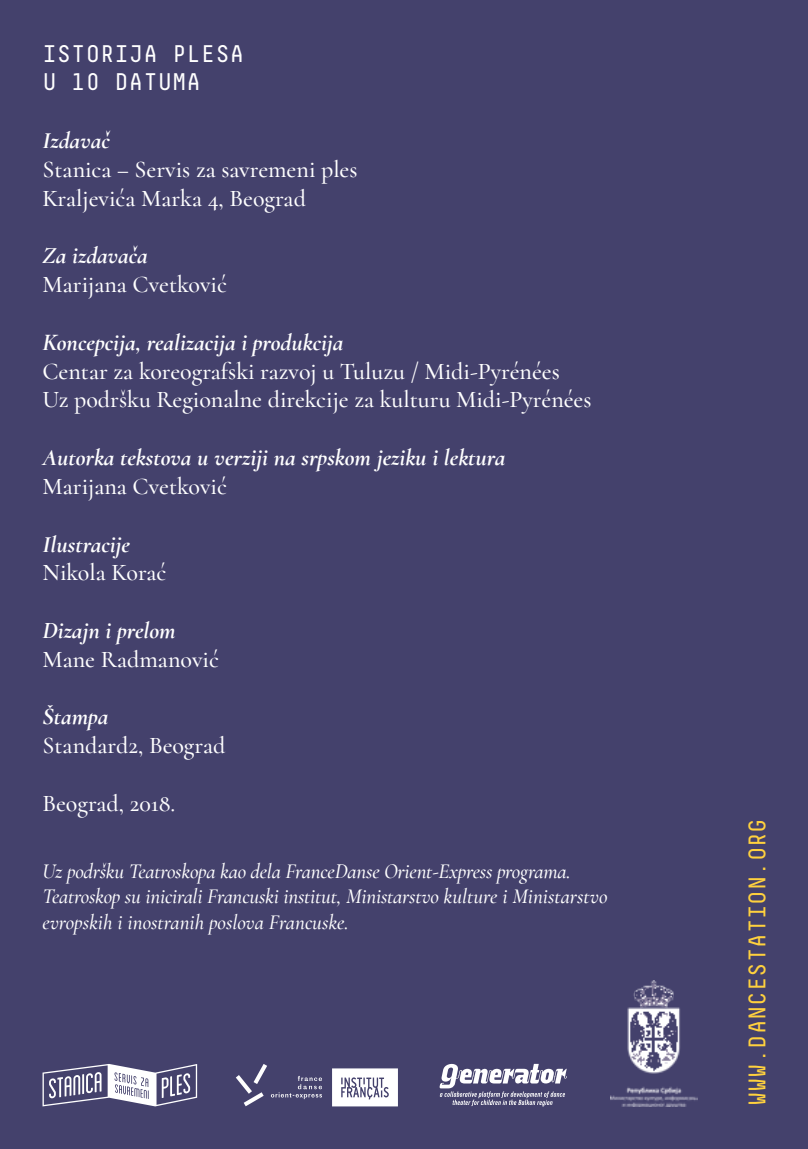
<style>
.page{position:relative;width:808px;height:1149px;background:#fff}
.page>*{position:absolute;margin:0;border:0;box-sizing:border-box;transform-origin:0 0}
.t1{font:500 24px/28.8px "Cormorant";color:#fff}
.t2{font:italic 700 24px "Cormorant";color:#fff}
.t3{font:24px/28.8px "Decima Mono X";color:#fff}
.t4{font:24px "Decima Mono X";color:#ffd13e}
.t5{font:italic 500 21px/25.2px "Cormorant";letter-spacing:-.01em;color:#fff}
</style>
<div class="page">
<div style="left:0;top:0;width:808px;height:1148px;background:#44416c"></div>
<svg style="left:332px;top:1068px;width:66px;height:38px;background:#e0e0e7"></svg>
<svg style="left:236px;top:1064px;width:86px;height:41px"></svg>
<svg style="left:439px;top:1063px;width:128px;height:43px"></svg>
<svg style="left:43px;top:1064px;width:154px;height:42px"></svg>
<img style="left:610px;top:980px;width:87px;height:126px">
<p class="t3" style="left:43px;top:39px;width:203px">ISTORIJA PLESA<br>U 10 DATUMA</p>
<p class="t2" style="left:43px;top:126px;width:69px">Izdavač</p>
<p class="t1" style="left:43px;top:155px;width:317px">Stanica ‒ Servis za savremeni ples<br>Kraljevića Marka 4, Beograd</p>
<p class="t2" style="left:43px;top:241px;width:107px">Za izdavača</p>
<p class="t1" style="left:43px;top:270px;width:186px">Marijana Cvetković</p>
<p class="t2" style="left:43px;top:327px;width:303px">Koncepcija, realizacija i produkcija</p>
<p class="t1" style="left:43px;top:356px;width:550px">Centar za koreografski razvoj u Tuluzu / Midi-Pyrénées<br>Uz podršku Regionalne direkcije za kulturu Midi-Pyrénées</p>
<p class="t2" style="left:43px;top:442px;width:464px">Autorka tekstova u verziji na srpskom jeziku i lektura</p>
<p class="t1" style="left:43px;top:471px;width:186px">Marijana Cvetković</p>
<p class="t2" style="left:43px;top:529px;width:89px">Ilustracije</p>
<p class="t1" style="left:43px;top:558px;width:126px">Nikola Korać</p>
<p class="t2" style="left:43px;top:615px;width:135px">Dizajn i prelom</p>
<p class="t1" style="left:43px;top:644px;width:178px">Mane Radmanović</p>
<p class="t2" style="left:43px;top:702px;width:67px">Štampa</p>
<p class="t1" style="left:43px;top:731px;width:184px">Standard2, Beograd</p>
<p class="t1" style="left:43px;top:788px;width:134px">Beograd, 2018.</p>
<p class="t5" style="left:43px;top:858px;width:566px">Uz podršku Teatroskopa kao dela FranceDanse Orient-Express programa.<br>Teatroskop su inicirali Francuski institut, Ministarstvo kulture i Ministarstvo evropskih i inostranih poslova Francuske.</p>
<p class="t4" style="left:744px;top:1106px;width:290px;rotate:-90deg">WWW.DANCESTATION.ORG</p>
</div>
